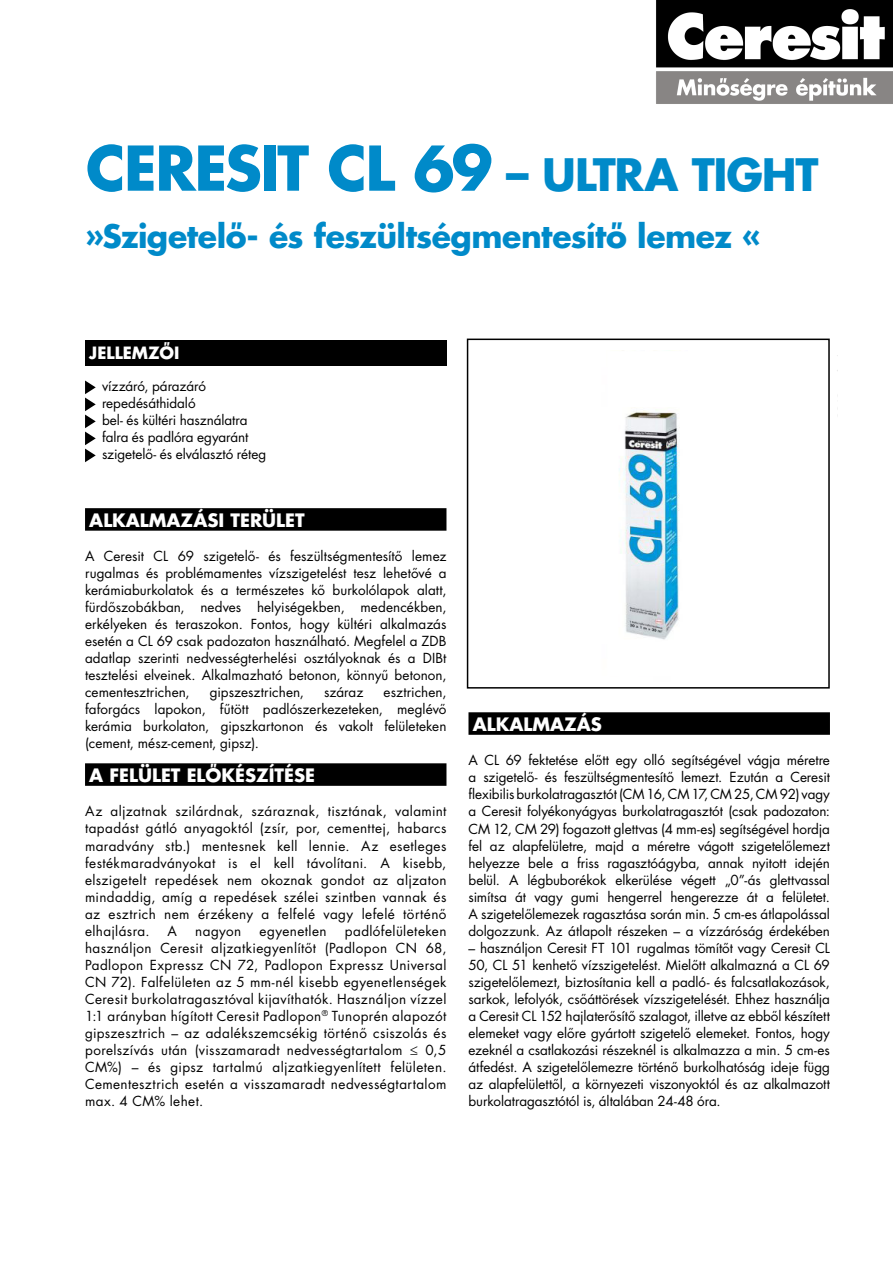
<style>
.page{position:relative;width:893px;height:1263px;background:#fff}
.page>*{position:absolute;margin:0;border:0;box-sizing:border-box;transform-origin:0 0}
.t1{font:700 60px "Futura H";letter-spacing:-.03em;color:#008ac9}
.t2{font:700 31.5px "Futura H";letter-spacing:-.015em;color:#008ac9}
.t3{font:700 18px "Futura H";color:#fff}
.t4{font:700 16.5px "Futura H";color:#fff}
.t5{font:13.5px/17px "Futura H";color:#000;text-align:justify}
.t6{font:13.5px "Futura H";letter-spacing:.03em;color:#000}
.s1{font-size:45px}
.s2{font-size:43.5px}
</style>
<div class="page">
<div style="left:85px;top:340px;width:361px;height:26px;background:#000"></div>
<svg style="left:85px;top:380px;width:11px;height:82px"></svg>
<div style="left:467px;top:339px;width:363px;height:350px;border:2px solid #000"></div>
<div style="left:468px;top:712px;width:362px;height:23px;background:#000"></div>
<div style="left:85px;top:508px;width:361px;height:23px;background:#000"></div>
<div style="left:85px;top:763px;width:361px;height:23px;background:#000"></div>
<img style="left:656px;top:0;width:237px;height:104px">
<img style="left:607px;top:407px;width:100px;height:236px">
<h1 class="t1" style="left:86px;top:128px;width:734px">CERESIT CL 69 <span class="s1">–</span> <span class="s2">ULTRA TIGHT</span></h1>
<h2 class="t2" style="left:85px;top:216px;width:678px">»Szigetelô- és feszültségmentesítő lemez «</h2>
<p class="t4" style="left:89px;top:342px;width:92px">JELLEMZÔI</p>
<p class="t5" style="left:102px;top:378px;width:166px;text-align:left">vízzáró, párazáró repedésáthidaló<br>bel- és kültéri használatra falra és padlóra egyaránt szigetelő- és elválasztó réteg</p>
<h3 class="t3" style="left:89px;top:509px;width:217px">ALKALMAZÁSI TERÜLET</h3>
<p class="t5" style="left:85px;top:548px;width:363px">A Ceresit CL 69 szigetelő- és feszültségmentesítő lemez rugalmas és problémamentes vízszigetelést tesz lehetővé a kerámiaburkolatok és a természetes kő burkolólapok alatt, fürdőszobákban, nedves helyiségekben, medencékben, erkélyeken és teraszokon. Fontos, hogy kültéri alkalmazás esetén a CL 69 csak padozaton használható. Megfelel a ZDB adatlap szerinti nedvességterhelési osztályoknak és a DIBt tesztelési elveinek. Alkalmazható betonon, könnyű betonon, cementesztrichen,</p>
<p class="t5" style="left:85px;top:684px;width:363px;text-indent:298px">esztrichen, faforgács lapokon, fűtött padlószerkezeteken, meglévő kerámia burkolaton, gipszkartonon és vakolt felületeken (cement, mész-cement, gipsz).</p>
<h3 class="t3" style="left:89px;top:764px;width:227px">A FELÜLET ELÔKÉSZÍTÉSE</h3>
<p class="t5" style="left:85px;top:803px;width:363px">Az aljzatnak szilárdnak, száraznak, tisztának, valamint tapadást gátló anyagoktól (zsír, por, cementtej, habarcs maradvány stb.) mentesnek kell lennie. Az esetleges festékmaradványokat is el kell távolítani. A kisebb, elszigetelt repedések nem okoznak gondot az aljzaton mindaddig, amíg a repedések szélei szintben vannak és az esztrich nem érzékeny a felfelé vagy lefelé történő elhajlásra.</p>
<p class="t5" style="left:210px;top:684px;width:96px">gipszesztrichen,</p>
<p class="t5" style="left:324px;top:684px;width:41px">száraz</p>
<p class="t5" style="left:85px;top:922px;width:363px;text-indent:260px">padlófelületeken használjon Ceresit aljzatkiegyenlítőt (Padlopon CN 68, Padlopon Expressz CN 72, Padlopon Expressz Universal CN 72). Falfelületen az 5 mm-nél kisebb egyenetlenségek Ceresit burkolatragasztóval kijavíthatók. Használjon vízzel 1:1 arányban hígított Ceresit Padlopon<sup>®</sup> Tunoprén alapozót gipszesztrich – az adalékszemcsékig történő csiszolás és porelszívás után (visszamaradt nedvességtartalom ≤ 0,5<br>CM%) – és gipsz tartalmú aljzatkiegyenlített felületen.<br>Cementesztrich esetén a visszamaradt nedvességtartalom max. 4 CM% lehet.</p>
<p class="t5" style="left:168px;top:922px;width:11px">A</p>
<p class="t5" style="left:195px;top:922px;width:48px">nagyon</p>
<p class="t6" style="left:260px;top:922px;width:69px">egyenetlen</p>
<h3 class="t3" style="left:473px;top:713px;width:131px">ALKALMAZÁS</h3>
<p class="t5" style="left:468px;top:752px;width:363px">A CL 69 fektetése előtt egy olló segítségével vágja méretre a szigetelő- és feszültségmentesítő lemezt. Ezután a Ceresit flexibilis burkolatragasztót (CM 16, CM 17, CM 25, CM 92) vagy a Ceresit folyékonyágyas burkolatragasztót (csak padozaton:<br>CM 12, CM 29) fogazott glettvas (4 mm-es) segítségével hordja fel az alapfelületre, majd a méretre vágott szigetelőlemezt helyezze bele a friss ragasztóágyba, annak nyitott idején belül. A légbuborékok elkerülése végett „0”-ás glettvassal simítsa át vagy gumi hengerrel hengerezze át a felületet.<br>A szigetelőlemezek ragasztása során min. 5 cm-es átlapolással dolgozzunk. Az átlapolt részeken – a vízzáróság érdekében</p>
<p class="t5" style="left:468px;top:939px;width:363px">– használjon Ceresit FT 101 rugalmas tömítőt vagy Ceresit CL 50, CL 51 kenhető vízszigetelést. Mielőtt alkalmazná a CL 69 szigetelőlemezt, biztosítania kell a padló- és falcsatlakozások, sarkok, lefolyók, csőáttörések vízszigetelését. Ehhez használja a Ceresit CL 152 hajlaterősítő szalagot, illetve az ebből készített elemeket vagy előre gyártott szigetelő elemeket. Fontos, hogy ezeknél a csatlakozási részeknél is alkalmazza a min. 5 cm-es átfedést. A szigetelőlemezre történő burkolhatóság ideje függ az alapfelülettől, a környezeti viszonyoktól és az alkalmazott burkolatragasztótól is, általában 24-48 óra.</p>
</div>
